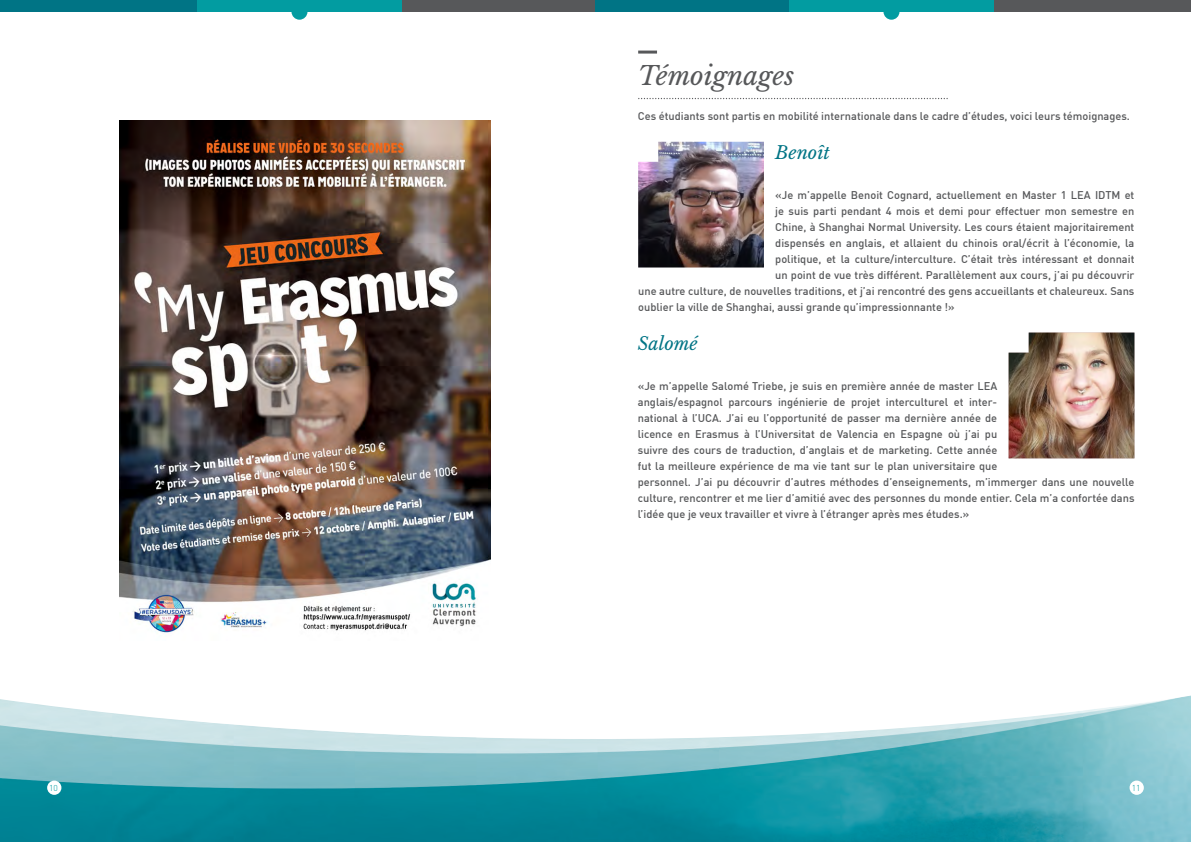
<style>
.page{position:relative;width:1191px;height:842px;background:#fff}
.page>*{position:absolute;margin:0;border:0;box-sizing:border-box;transform-origin:0 0}
.t1{font:italic 26px "Libre Baskerville";color:#57585a}
.t2{font:italic 18px "Libre Baskerville";color:#007485}
.texte_1{font:500 11px/16px "DIN Offc";color:#57585a}
.t3{font:300 8.5px "DIN Offc";color:#029ca1}
</style>
<div class="page">
<img style="left:0;top:695px;width:1191px;height:147px">
<div style="left:0;top:0;width:197px;height:12px;background:#007485"></div>
<div style="left:401px;top:0;width:194px;height:12px;background:#57585a"></div>
<div style="left:197px;top:0;width:204px;height:12px;background:#029ca1"></div>
<div style="left:291px;top:4px;width:16px;height:16px;background:#029ca1;border-radius:50%"></div>
<div style="left:595px;top:0;width:194px;height:12px;background:#007485"></div>
<div style="left:993px;top:0;width:198px;height:12px;background:#57585a"></div>
<div style="left:789px;top:0;width:204px;height:12px;background:#029ca1"></div>
<div style="left:883px;top:4px;width:16px;height:16px;background:#029ca1;border-radius:50%"></div>
<div style="left:1129px;top:780px;width:14px;height:15px;background:#fff;border-radius:50%"></div>
<div style="left:47px;top:780px;width:14px;height:15px;background:#fff;border-radius:50%"></div>
<hr style="left:638px;top:51px;width:19px;height:3px;background:#57585a">
<svg style="left:638px;top:98px;width:309px;height:1px"></svg>
<img style="left:638px;top:142px;width:126px;height:125px">
<img style="left:1008px;top:333px;width:126px;height:125px">
<img style="left:119px;top:120px;width:371px;height:513px">
<h1 class="t1" style="left:638px;top:60px;width:158px">Témoignages</h1>
<p class="texte_1" style="left:638px;top:108px;width:493px">Ces étudiants sont partis en mobilité internationale dans le cadre d’études, voici leurs témoignages.</p>
<h3 class="t2" style="left:775px;top:142px;width:56px">Benoît</h3>
<p class="texte_1" style="left:775px;top:187px;width:360px">«Je m’appelle Benoit Cognard, actuellement en Master 1 LEA IDTM et</p>
<p class="texte_1" style="left:775px;top:203px;width:360px">je suis parti pendant 4 mois et demi pour effectuer mon semestre en</p>
<p class="texte_1" style="left:775px;top:219px;width:360px">Chine, à Shanghai Normal University. Les cours étaient majoritairement</p>
<p class="texte_1" style="left:775px;top:235px;width:360px">dispensés en anglais, et allaient du chinois oral/écrit à l’économie, la</p>
<p class="texte_1" style="left:775px;top:251px;width:361px">politique, et la culture/interculture. C’était très intéressant et donnait</p>
<p class="texte_1" style="left:775px;top:267px;width:360px">un point de vue très différent. Parallèlement aux cours, j’ai pu découvrir</p>
<p class="texte_1" style="left:638px;top:283px;width:498px">une autre culture, de nouvelles traditions, et j’ai rencontré des gens accueillants et chaleureux. Sans</p>
<p class="texte_1" style="left:638px;top:299px;width:318px">oublier la ville de Shanghai, aussi grande qu’impressionnante !»</p>
<h3 class="t2" style="left:638px;top:333px;width:61px">Salomé</h3>
<p class="texte_1" style="left:638px;top:378px;width:498px">«Je m’appelle Salomé Triebe, je suis en première année de master LEA<br>anglais/espagnol parcours ingénierie de projet interculturel et inter-<br>national à l’UCA. J’ai eu l’opportunité de passer ma dernière année de<br>licence en Erasmus à l’Universitat de Valencia en Espagne où j’ai pu<br>suivre des cours de traduction, d’anglais et de marketing. Cette année<br>fut la meilleure expérience de ma vie tant sur le plan universitaire que<br>personnel. J’ai pu découvrir d’autres méthodes d’enseignements, m’immerger dans une nouvelle culture, rencontrer et me lier d’amitié avec des personnes du monde entier. Cela m’a confortée dans l’idée que je veux travailler et vivre à l’étranger après mes études.»</p>
<p class="t3" style="left:49px;top:783px;width:10px">10</p>
<p class="t3" style="left:1131px;top:783px;width:10px">11</p>
</div>
